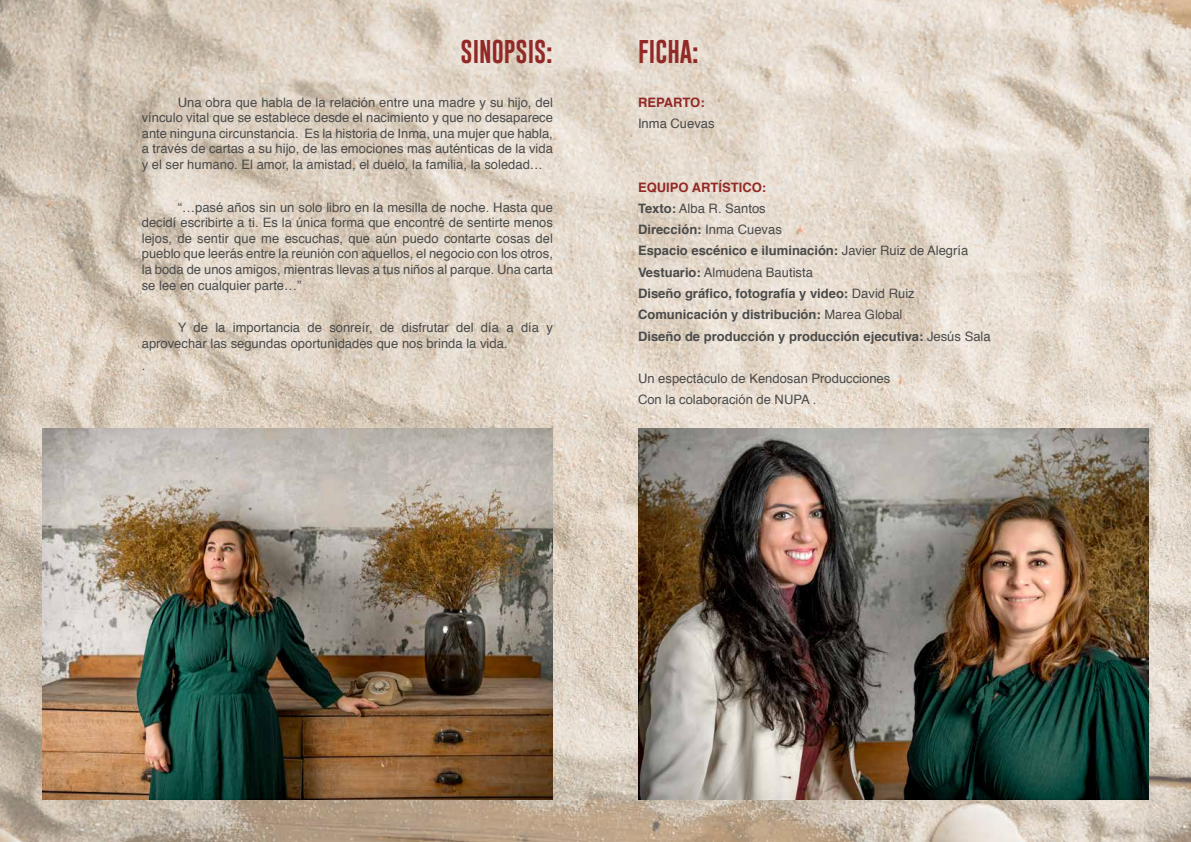
<style>
.page{position:relative;width:1191px;height:842px;background:#fff}
.page>*{position:absolute;margin:0;border:0;box-sizing:border-box;transform-origin:0 0}
.t1{font:24px "Gobold";color:#922926}
.t2{font:13px/15.6px "Helvetica";color:#4a4a49;text-align:justify}
.t3{font:700 13px/21.3px "Helvetica";color:#4a4a49}
.t4{font:700 13px "Helvetica";color:#922926}
.s1{color:#922926}
.s2{font-weight:400}
</style>
<div class="page">
<img style="left:0;top:0;width:1191px;height:842px">
<img style="left:43px;top:429px;width:510px;height:370px">
<img style="left:638px;top:429px;width:510px;height:370px">
<h1 class="t1" style="left:460px;top:36px;width:94px">SINOPSIS:</h1>
<p class="t2" style="left:142px;top:95px;width:413px;text-indent:36px">Una obra que habla de la relación entre una madre y su hijo, del vínculo vital que se establece desde el nacimiento y que no desaparece ante ninguna circunstancia. Es la historia de Inma, una mujer que habla, a través de cartas a su hijo, de las emociones mas auténticas de la vida y el ser humano. El amor, la amistad, el duelo, la familia, la soledad…</p>
<p class="t2" style="left:142px;top:200px;width:413px;text-indent:36px">“…pasé años sin un solo libro en la mesilla de noche. Hasta que decidí escribirte a ti. Es la única forma que encontré de sentirte menos lejos, de sentir que me escuchas, que aún puedo contarte cosas del pueblo que leerás entre la reunión con aquellos, el negocio con los otros, la boda de unos amigos, mientras llevas a tus niños al parque. Una carta se lee en cualquier parte…”</p>
<p class="t2" style="left:142px;top:320px;width:413px;text-indent:36px">Y de la importancia de sonreír, de disfrutar del día a día y aprovechar las segundas oportunidades que nos brinda la vida.</p>
<p class="t2" style="left:142px;top:358px;width:5px">.</p>
<h1 class="t1" style="left:638px;top:36px;width:62px">FICHA:</h1>
<p class="t4" style="left:638px;top:92px;width:68px">REPARTO:</p>
<p class="t2" style="left:638px;top:116px;width:78px">Inma Cuevas</p>
<p class="t3" style="left:638px;top:177px;width:354px"><span class="s1">EQUIPO ARTÍSTICO:<br></span>Texto: <span class="s2">Alba R. Santos<br></span>Dirección: <span class="s2">Inma Cuevas<br></span>Espacio escénico e iluminación: <span class="s2">Javier Ruiz de Alegría </span>Vestuario: <span class="s2">Almudena Bautista<br></span>Diseño gráfico, fotografía y video: <span class="s2">David Ruiz </span>Comunicación y distribución: <span class="s2">Marea Global<br></span>Diseño de producción y producción ejecutiva: <span class="s2">Jesús Sala</span></p>
<p class="t2" style="left:638px;top:368px;width:254px;line-height:21.3px">Un espectáculo de Kendosan Producciones<br>Con la colaboración de NUPA .</p>
</div>
